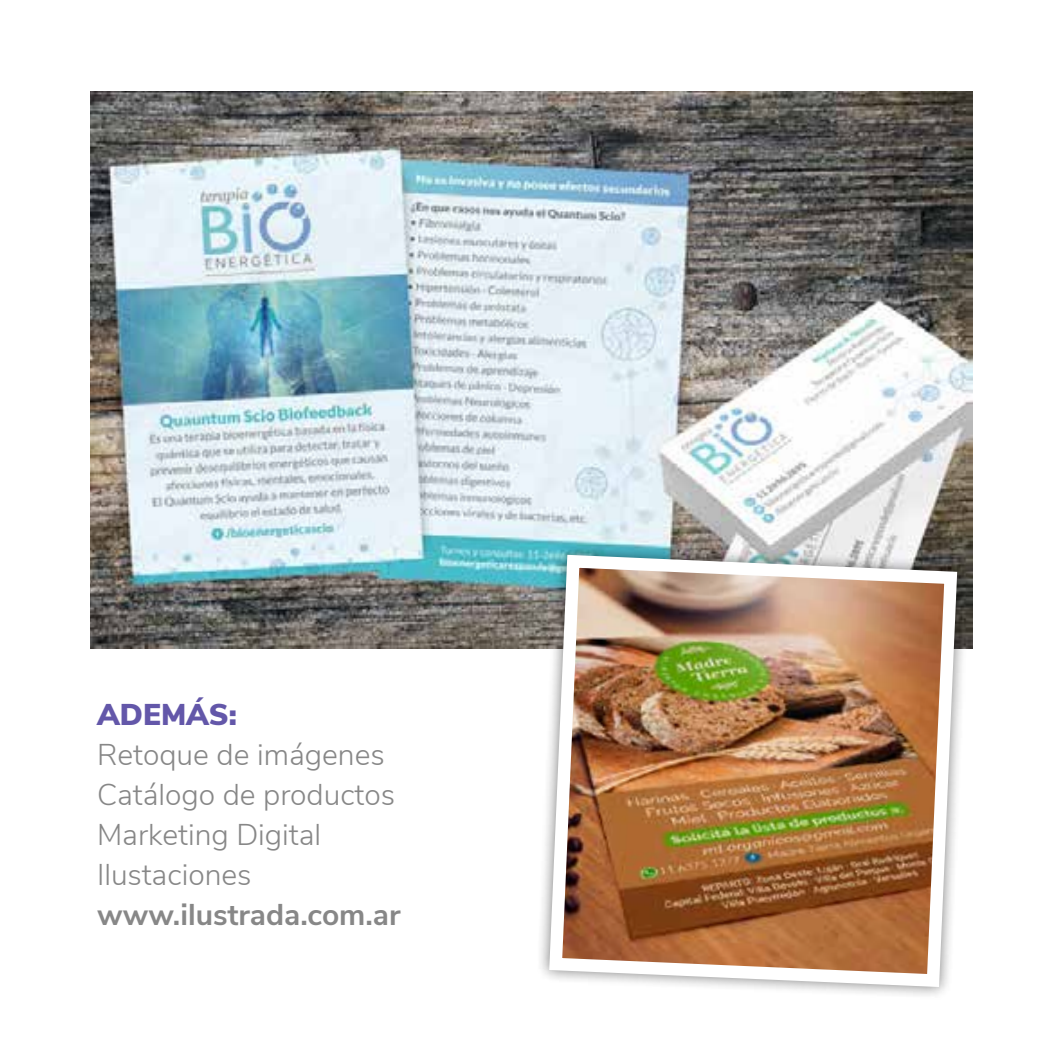
<style>
.page{position:relative;width:1063px;height:1063px;background:#fff}
.page>*{position:absolute;margin:0;border:0;box-sizing:border-box;transform-origin:0 0}
.t1{font:300 30px/40px "Nunito Sans";color:#878787}
.t2{font:700 30px "Nunito Sans";color:#878787}
.t3{font:900 30px "Nunito Sans";color:#6357a9}
</style>
<div class="page">
<img style="left:90px;top:92px;width:883px;height:556px">
<div style="left:536px;top:542px;width:434px;height:458px;background:#000;opacity:.5"></div>
<img style="left:543px;top:548px;width:421px;height:446px">
<p class="t3" style="left:97px;top:692px;width:141px">ADEMÁS:</p>
<p class="t1" style="left:97px;top:733px;width:300px">Retoque de imágenes<br>Catálogo de productos<br>Marketing Digital<br>Ilustaciones</p>
<p class="t2" style="left:97px;top:892px;width:305px">www.ilustrada.com.ar</p>
</div>
